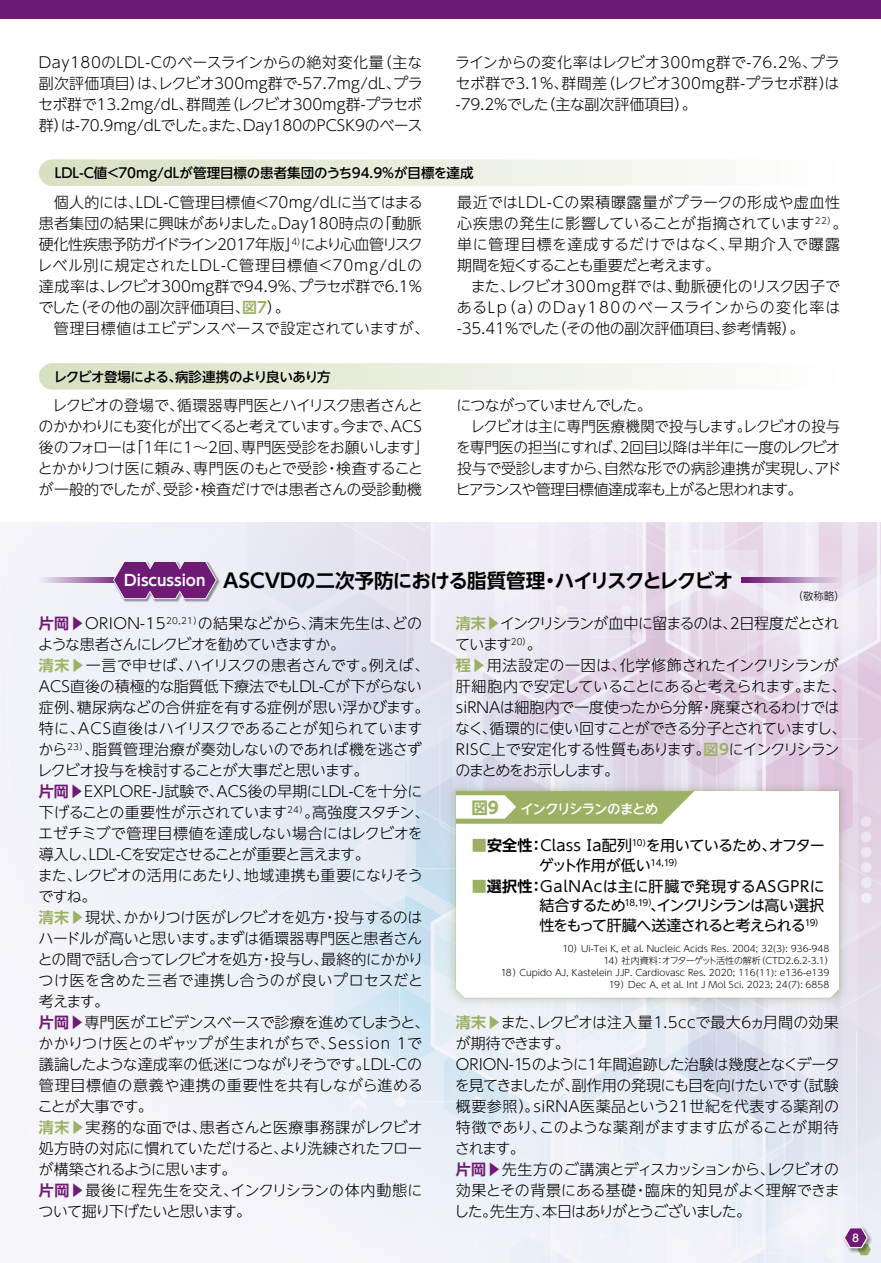
<style>
.page{position:relative;width:881px;height:1263px;background:#fff}
.page>*{position:absolute;margin:0;border:0;box-sizing:border-box;transform-origin:0 0}
.t1{font:700 19.5px "UD Shin Go NT Pr 6 N De";letter-spacing:-.035em;color:#000}
.t2{font:700 16.5px "UD Shin Go NT Pr 6 N";color:#9db165}
.t3{font:300 15px/21px "UD Shin Go NT Pr 6 N";letter-spacing:-.02em;color:#000;text-align:justify}
.t4{font:300 15px/21px "UD Shin Go NT Pr 6 N";letter-spacing:-.045em;color:#000}
.t5{font:15px/19.5px "UD Shin Go NT Pr 6 N";letter-spacing:-.045em;color:#000}
.t6{font:300 15px/21px "UD Shin Go NT Pr 6 N";letter-spacing:.015em;color:#000}
.t7{font:300 15px "UD Shin Go NT Pr 6 N";letter-spacing:-.02em;color:#000;scale:.95 1}
.t8{font:300 15px "UD Shin Go NT Pr 6 N";letter-spacing:-.065em;color:#000}
.t9{font:300 15px "UD Shin Go NT Pr 6 N";letter-spacing:-.075em;color:#000}
.t10{font:500 13.5px "UD Shin Go NT Pr 6 N";letter-spacing:-.01em;color:#000}
.t11{font:500 13.5px "UD Shin Go NT Pr 6 N";letter-spacing:-.045em;color:#000}
.t12{font:500 13.5px "UD Shin Go NT Pr 6 N";letter-spacing:-.075em;color:#fff}
.t13{font:300 10.5px "UD Shin Go NT Pr 6 N";color:#000}
.t14{font:500 10.5px "UD Shin Go NT Pr 6 N";color:#fff}
.t15{font:300 9px "UD Shin Go NT Pr 6 N";color:#000}
.s1{font-family:"UD Shin Go NT Pr 6 N De";font-weight:700;color:#9db165}
.s2{font-size:15.15px;color:#fff}
.s3{font-family:"UD Shin Go NT Pr 6 N De";font-weight:700;color:#6f1b76}
.s4{font-family:"UD Shin Go NT Pr 6 N De";font-weight:700}
</style>
<div class="page">
<div style="left:0;top:0;width:880px;height:19px;background:#6f1b76"></div>
<img style="left:0;top:522px;width:880px;height:741px">
<svg style="left:39px;top:159px;width:672px;height:27px;background:#e8eddb"></svg>
<svg style="left:39px;top:363px;width:672px;height:27px;background:#e8eddb"></svg>
<svg style="left:39px;top:578px;width:74px;height:4px"></svg>
<svg style="left:740px;top:578px;width:98px;height:4px"></svg>
<img style="left:113px;top:561px;width:107px;height:41px">
<svg style="left:113px;top:561px;width:104px;height:38px;background:#85418b"></svg>
<img style="left:443px;top:778px;width:408px;height:232px">
<img style="left:453px;top:788px;width:388px;height:213px">
<svg style="left:456px;top:791px;width:382px;height:207px"></svg>
<svg style="left:456px;top:791px;width:238px;height:33px"></svg>
<img style="left:841px;top:1225px;width:32px;height:29px">
<svg style="left:843px;top:1227px;width:27px;height:28px"></svg>
<p class="t3" style="left:38px;top:52px;width:385px">Day180のLDL-Cのベースラインからの絶対変化量（主な副次評価項目）は、レクビオ300mg群で-57.7mg/dL、プラセボ群で13.2mg/dL、群間差（レクビオ300mg群-プラセボ群）は-70.9mg/dLでした。また、Day180のPCSK9のベース</p>
<p class="t3" style="left:455px;top:52px;width:386px">ラインからの変化率はレクビオ300mg群で-76.2%、プラセボ群で3.1%、群間差（レクビオ300mg群-プラセボ群）は-79.2%でした（主な副次評価項目）。</p>
<p class="t10" style="left:55px;top:162px;width:420px">LDL-C値＜70mg/dLが管理目標の患者集団のうち94.9%が目標を達成</p>
<p class="t3" style="left:37px;top:191px;width:387px;text-indent:17px">個人的には、LDL-C管理目標値＜70mg/dLに当てはまる患者集団の結果に興味がありました。Day180時点の「動脈硬化性疾患予防ガイドライン2017年版」<sup>4）</sup>により心血管リスクレベル別に規定されたLDL-C管理目標値＜70mg/dLの達成率は、レクビオ300mg群で94.9%、プラセボ群で6.1%でした（その他の副次評価項目、<span class="s1">図7</span>）。</p>
<p class="t3" style="left:54px;top:317px;width:377px">管理目標値はエビデンスベースで設定されていますが、</p>
<p class="t11" style="left:53px;top:366px;width:278px">レクビオ登場による、病診連携のより良いあり方</p>
<p class="t3" style="left:38px;top:394px;width:393px;text-align:center">レクビオの登場で、循環器専門医とハイリスク患者さんと<br>のかかわりにも変化が出てくると考えています。今まで、ACS後のフォローは「1年に1～2回、専門医受診をお願いします」とかかりつけ医に頼み、専門医のもとで受診・検査することが一般的でしたが、受診・検査だけでは患者さんの受診動機</p>
<p class="t6" style="left:457px;top:191px;width:392px">最近ではLDL-Cの累積曝露量がプラークの形成や虚血性心疾患の発生に影響していることが指摘されています<sup>22）</sup>。単に管理目標を達成するだけではなく、早期介入で曝露期間を短くすることも重要だと考えます。</p>
<p class="t3" style="left:456px;top:275px;width:385px;text-indent:14px">また、レクビオ300mg群では、動脈硬化のリスク因子であるLp（a）のDay180のベースラインからの変化率は-35.41%でした（その他の副次評価項目、参考情報）。</p>
<p class="t9" style="left:456px;top:393px;width:197px">につながっていませんでした。</p>
<p class="t7" style="left:470px;top:414px;width:390px">レクビオは主に専門医療機関で投与します。レクビオの投与</p>
<p class="t4" style="left:456px;top:436px;width:386px">を専門医の担当にすれば、2回目以降は半年に一度のレクビオ</p>
<p class="t3" style="left:457px;top:457px;width:386px">投与で受診しますから、自然な形での病診連携が実現し、アド</p>
<p class="t8" style="left:455px;top:477px;width:348px">ヒアランスや管理目標値達成率も上がると思われます。</p>
<h1 class="t1" style="left:124px;top:565px;width:610px"><span class="s2">Discussion</span> ASCVDの二次予防における脂質管理・ハイリスクとレクビオ</h1>
<p class="t13" style="left:792px;top:587px;width:54px">（敬称略）</p>
<p class="t3" style="left:37px;top:612px;width:393px;text-align:left"><span class="s3">片岡▶</span>ORION-15<sup>20,21）</sup>の結果などから、清末先生は、どのような患者さんにレクビオを勧めていきますか。<br><span class="s1">清末▶</span>一言で申せば、ハイリスクの患者さんです。例えば、<br>ACS直後の積極的な脂質低下療法でもLDL-Cが下がらない症例、糖尿病などの合併症を有する症例が思い浮かびます。特に、ACS直後はハイリスクであることが知られていますから<sup>23）</sup>、脂質管理治療が奏効しないのであれば機を逃さずレクビオ投与を検討することが大事だと思います。<br><span class="s3">片岡▶</span>EXPLORE-J試験で、ACS後の早期にLDL-Cを十分に下げることの重要性が示されています<sup>24）</sup>。高強度スタチン、エゼチミブで管理目標値を達成しない場合にはレクビオを導入し、LDL-Cを安定させることが重要と言えます。<br>また、レクビオの活用にあたり、地域連携も重要になりそうですね。<br><span class="s1">清末▶</span>現状、かかりつけ医がレクビオを処方・投与するのはハードルが高いと思います。まずは循環器専門医と患者さんとの間で話し合ってレクビオを処方・投与し、最終的にかかりつけ医を含めた三者で連携し合うのが良いプロセスだと考えます。<br><span class="s3">片岡▶</span>専門医がエビデンスベースで診療を進めてしまうと、かかりつけ医とのギャップが生まれがちで、Session 1で議論したような達成率の低迷につながりそうです。LDL-Cの管理目標値の意義や連携の重要性を共有しながら進めることが大事です。<br><span class="s1">清末▶</span>実務的な面では、患者さんと医療事務課がレクビオ処方時の対応に慣れていただけると、より洗練されたフローが構築されるように思います。<br><span class="s3">片岡▶</span>最後に程先生を交え、インクリシランの体内動態について掘り下げたいと思います。</p>
<p class="t4" style="left:455px;top:612px;width:392px"><span class="s1">清末▶</span>インクリシランが血中に留まるのは、2日程度だとされています<sup>20）</sup>。<br><span class="s1">程▶</span>用法設定の一因は、化学修飾されたインクリシランが肝細胞内で安定していることにあると考えられます。また、siRNAは細胞内で一度使ったから分解・廃棄されるわけではなく、循環的に使い回すことができる分子とされていますし、<br>RISC上で安定化する性質もあります。<span class="s1">図9</span>にインクリシランのまとめをお示しします。</p>
<p class="t2" style="left:471px;top:794px;width:29px">図9</p>
<p class="t12" style="left:520px;top:798px;width:139px">インクリシランのまとめ</p>
<p class="t5" style="left:538px;top:835px;width:287px;text-indent:-67px"><span class="s1">■</span><span class="s4">安全性：</span>Class Ⅰa配列<sup>10)</sup>を用いているため、オフターゲット作用が低い<sup>14,19）</sup></p>
<p class="t5" style="left:539px;top:876px;width:287px;text-align:justify;text-indent:-67px"><span class="s1">■</span><span class="s4">選択性：</span>GalNAcは主に肝臓で発現するASGPRに結合するため<sup>18,19）</sup>、インクリシランは高い選択性をもって肝臓へ送達されると考えられる<sup>19）</sup></p>
<p class="t15" style="left:562px;top:941px;width:268px">10）Ui-Tei K, et al. Nucleic Acids Res. 2004; 32(3): 936-948</p>
<p class="t15" style="left:603px;top:953px;width:232px">14）社内資料：オフターゲット活性の解析（CTD2.6.2-3.1）</p>
<p class="t15" style="left:500px;top:965px;width:330px">18）Cupido AJ, Kastelein JJP. Cardiovasc Res. 2020; 116(11): e136-e139</p>
<p class="t15" style="left:608px;top:977px;width:222px">19）Dec A, et al. Int J Mol Sci. 2023; 24(7): 6858</p>
<p class="t3" style="left:454px;top:1011px;width:387px;text-align:left"><span class="s1">清末▶</span>また、レクビオは注入量1.5ccで最大6ヵ月間の効果が期待できます。<br>ORION-15のように1年間追跡した治験は幾度となくデータを見てきましたが、副作用の発現にも目を向けたいです（試験概要参照）。siRNA医薬品という21世紀を代表する薬剤の特徴であり、このような薬剤がますます広がることが期待されます。<br><span class="s3">片岡▶</span>先生方のご講演とディスカッションから、レクビオの効果とその背景にある基礎・臨床的知見がよく理解できました。先生方、本日はありがとうございました。</p>
<p class="t14" style="left:851px;top:1229px;width:8px">8</p>
</div>
